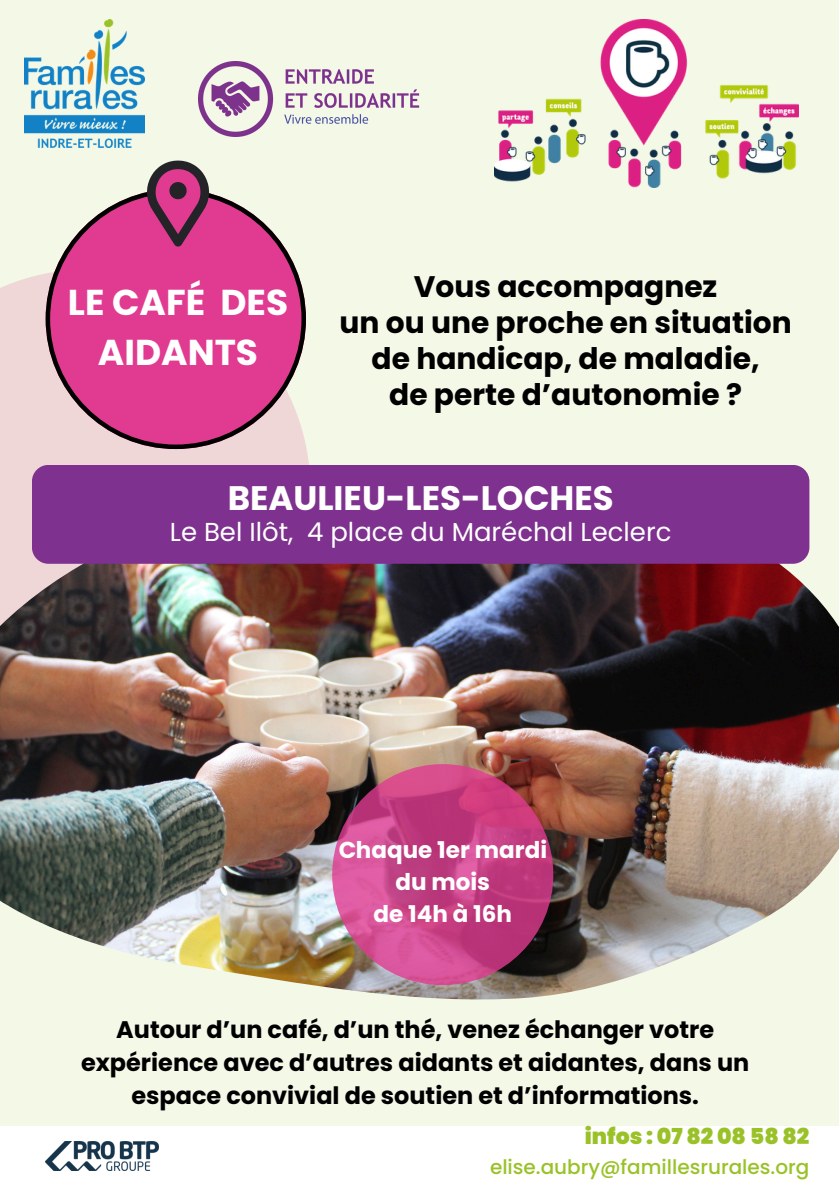
<style>
.page{position:relative;width:839px;height:1191px;background:#fff}
.page>*{position:absolute;margin:0;border:0;box-sizing:border-box;transform-origin:0 0}
.t1{font:700 36px/49.4px "Poppins";color:#fff;text-align:center}
.t2{font:700 34px "Poppins";color:#fff}
.t3{font:700 29.6px/36px "Poppins";color:#000;text-align:center}
.t4{font:26px "Poppins";color:#fff}
.t5{font:700 24px/33px "Poppins";color:#000;text-align:center}
.t6{font:700 23px/32px "Poppins";color:#fff;text-align:center}
.t7{font:900 22px "Poppins";color:#9ac228}
.t8{font:500 20px "Poppins";color:#9ac228}
</style>
<div class="page">
<div style="left:0;top:0;width:838px;height:1125px;background:#f3f8e7"></div>
<img style="left:25px;top:20px;width:120px;height:127px">
<img style="left:199px;top:61px;width:220px;height:75px">
<img style="left:494px;top:20px;width:304px;height:168px">
<div style="left:0;top:273px;width:309px;height:200px;background:#efd6d7"></div>
<img style="left:0;top:473px;width:838px;height:527px">
<div style="left:32px;top:465px;width:777px;height:99px;background:#7e318e"></div>
<svg style="left:46px;top:191px;width:260px;height:258px;background:#d85d9a"></svg>
<svg style="left:147px;top:161px;width:62px;height:86px;background:#9d4071"></svg>
<svg style="left:332px;top:764px;width:221px;height:221px;background:#b6487a"></svg>
<img style="left:46px;top:1142px;width:112px;height:28px">
<h1 class="t1" style="left:68px;top:278px;width:222px">LE CAFÉ DES<br>AIDANTS</h1>
<p class="t3" style="left:339px;top:268px;width:454px">Vous accompagnez<br>un ou une proche en situation de handicap, de maladie,<br>de perte d’autonomie ?</p>
<h2 class="t2" style="left:228px;top:474px;width:387px">BEAULIEU-LES-LOCHES</h2>
<p class="t4" style="left:170px;top:514px;width:503px">Le Bel Ilôt, 4 place du Maréchal Leclerc</p>
<p class="t6" style="left:338px;top:834px;width:210px">Chaque 1er mardi du mois<br>de 14h à 16h</p>
<p class="t5" style="left:81px;top:1013px;width:669px">Autour d’un café, d’un thé, venez échanger votre expérience avec d’autres aidants et aidantes, dans un espace convivial de soutien et d’informations.</p>
<p class="t7" style="left:585px;top:1121px;width:226px">infos : 07 82 08 58 82</p>
<p class="t8" style="left:490px;top:1153px;width:321px">elise.aubry@famillesrurales.org</p>
</div>
